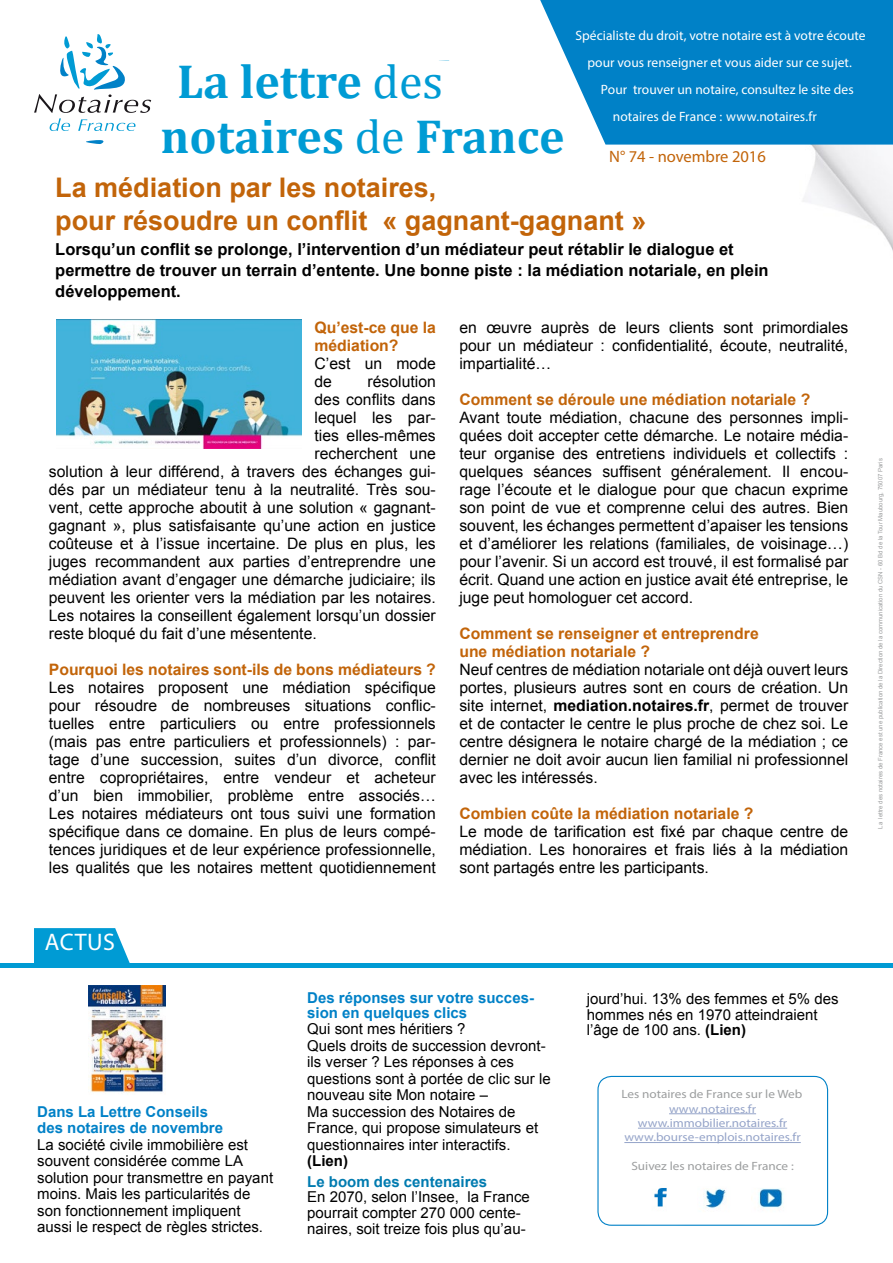
<style>
.page{position:relative;width:893px;height:1263px;background:#fff}
.page>*{position:absolute;margin:0;border:0;box-sizing:border-box;transform-origin:0 0}
.t1{font:700 52.5px/63px "Cambria";color:#009bd4}
.t2{font:700 48px/55.5px "Cambria";color:#009bd4}
.t3{font:700 27px/33px "Arial";color:#c26409}
.t4{font:24px "Myriad Pro";letter-spacing:.02em;color:#fff}
.t5{font:700 16.5px/21px "Arial";color:#000}
.t6{font:16.5px "Myriad Pro";color:#c26409}
.t7{font:15.75px/18px "Arial";color:#000;text-align:justify}
.t8{font:700 15.75px/18px "Arial";color:#c26409}
.t9{font:15px/16.5px "Arial";color:#000}
.t10{font:700 15px/16.5px "Arial";color:#0081c7}
.t11{font:700 15px "Arial";color:#007bb0}
.t12{font:700 15px "Arial";color:#000}
.t13{font:13.5px/27px "Myriad Pro";letter-spacing:.005em;color:#fff;text-align:center}
.t14{font:12px/14.4px "Myriad Pro";color:#95a4c9;text-align:center;scale:1.1 1}
.t15{font:12px "Myriad Pro";color:#9c9e9f;scale:1.1 1}
.t16{font:6px "Arial";color:#9c9e9f}
.s1{font-weight:400}
.s2{font-weight:700}
</style>
<div class="page">
<svg style="left:34px;top:928px;width:96px;height:35px;background:#14a3d7"></svg>
<div style="left:0;top:963px;width:893px;height:5px;background:#009bd4"></div>
<img style="left:803px;top:145px;width:90px;height:106px">
<svg style="left:34px;top:34px;width:117px;height:97px"></svg>
<svg style="left:86px;top:140px;width:18px;height:4px"></svg>
<div style="left:540px;top:0;width:353px;height:145px;background:#0081c7"></div>
<img style="left:88px;top:986px;width:78px;height:107px">
<img style="left:56px;top:319px;width:246px;height:130px">
<div style="left:161px;top:61px;width:407px;height:111px;background:#fff;border-radius:18px"></div>
<hr style="left:669px;top:1113px;width:87px;height:1px;background:#95a4c9">
<hr style="left:638px;top:1128px;width:149px;height:1px;background:#95a4c9">
<hr style="left:624px;top:1142px;width:177px;height:1px;background:#95a4c9">
<div style="left:597px;top:1076px;width:231px;height:150px;border:1px solid #0081c7;border-radius:13px"></div>
<div style="left:734px;top:1177px;width:63px;height:51px;background:#fff"></div>
<img style="left:758px;top:1189px;width:26px;height:19px">
<div style="left:684px;top:1177px;width:57px;height:48px;background:#fff"></div>
<img style="left:704px;top:1188px;width:22px;height:21px">
<div style="left:631px;top:1175px;width:61px;height:53px;background:#fff"></div>
<img style="left:654px;top:1188px;width:13px;height:19px">
<h1 class="t1" style="left:196px;top:46px;width:298px">La Lettre de mon notaire</h1>
<h2 class="t2" style="left:161px;top:52px;width:405px;text-indent:16px">La lettre <span class="s1">des </span>notaires <span class="s1">de</span> France</h2>
<p class="t13" style="left:575px;top:22px;width:292px">Spécialiste du droit, votre notaire est à votre écoute pour vous renseigner et vous aider sur ce sujet.</p>
<p class="t13" style="left:613px;top:76px;width:242px;text-align:left;text-indent:-12px">Pour trouver un notaire, consultez le site des notaires de France : www.notaires.fr</p>
<p class="t6" style="left:609px;top:147px;width:158px">N° 74 - novembre 2016</p>
<h3 class="t3" style="left:55px;top:172px;width:593px">La médiation par les notaires,<br>pour résoudre un conflit « gagnant-gagnant »</h3>
<p class="t5" style="left:55px;top:240px;width:715px">Lorsqu’un conflit se prolonge, l’intervention d’un médiateur peut rétablir le dialogue et permettre de trouver un terrain d’entente. Une bonne piste : la médiation notariale, en plein développement.</p>
<p class="t8" style="left:314px;top:318px;width:123px">Qu’est-ce que la médiation?</p>
<p class="t7" style="left:314px;top:354px;width:123px">C’est un mode de</p>
<p class="t7" style="left:368px;top:372px;width:70px">résolution</p>
<p class="t7" style="left:314px;top:390px;width:123px">des conflits dans</p>
<p class="t7" style="left:314px;top:408px;width:123px">lequel les par-</p>
<p class="t7" style="left:314px;top:426px;width:123px">ties elles-mêmes</p>
<p class="t7" style="left:314px;top:444px;width:123px">recherchent une</p>
<p class="t7" style="left:49px;top:462px;width:388px">solution à leur différend, à travers des échanges gui-</p>
<p class="t7" style="left:49px;top:480px;width:388px">dés par un médiateur tenu à la neutralité. Très sou-</p>
<p class="t7" style="left:49px;top:498px;width:388px">vent, cette approche aboutit à une solution « gagnant-</p>
<p class="t7" style="left:49px;top:516px;width:388px">gagnant », plus satisfaisante qu’une action en justice</p>
<p class="t7" style="left:49px;top:534px;width:388px">coûteuse et à l’issue incertaine. De plus en plus, les</p>
<p class="t7" style="left:49px;top:552px;width:388px">juges recommandent aux parties d’entreprendre une</p>
<p class="t7" style="left:49px;top:570px;width:388px">médiation avant d’engager une démarche judiciaire; ils</p>
<p class="t7" style="left:49px;top:588px;width:388px">peuvent les orienter vers la médiation par les notaires.</p>
<p class="t7" style="left:49px;top:606px;width:388px">Les notaires la conseillent également lorsqu’un dossier</p>
<p class="t7" style="left:49px;top:624px;width:269px">reste bloqué du fait d’une mésentente.</p>
<p class="t8" style="left:49px;top:660px;width:388px">Pourquoi les notaires sont-ils de bons médiateurs ?</p>
<p class="t7" style="left:49px;top:678px;width:388px">Les notaires proposent une médiation spécifique pour résoudre de nombreuses situations conflic&shy;tuelles entre particuliers ou entre professionnels (mais pas entre particuliers et professionnels) : par&shy;tage d’une succession, suites d’un divorce, conflit entre copropriétaires, entre vendeur et acheteur d’un bien immobilier, problème entre associés… Les notaires médiateurs ont tous suivi une formation spécifique dans ce domaine. En plus de leurs compé&shy;tences juridiques et de leur expérience professionnelle, les qualités que les notaires mettent quotidiennement</p>
<p class="t7" style="left:459px;top:318px;width:390px">en œuvre auprès de leurs clients sont primordiales pour un médiateur : confidentialité, écoute, neutralité, impartialité…</p>
<p class="t8" style="left:459px;top:390px;width:352px">Comment se déroule une médiation notariale ?</p>
<p class="t7" style="left:459px;top:408px;width:390px">Avant toute médiation, chacune des personnes impli&shy;quées doit accepter cette démarche. Le notaire média&shy;teur organise des entretiens individuels et collectifs : quelques séances suffisent généralement. Il encou&shy;rage l’écoute et le dialogue pour que chacun exprime son point de vue et comprenne celui des autres. Bien souvent, les échanges permettent d’apaiser les tensions et d’améliorer les relations (familiales, de voisinage…) pour l’avenir. Si un accord est trouvé, il est formalisé par écrit. Quand une action en justice avait été entreprise, le juge peut homologuer cet accord.</p>
<p class="t8" style="left:459px;top:624px;width:301px">Comment se renseigner et entreprendre une médiation notariale ?</p>
<p class="t7" style="left:459px;top:660px;width:390px">Neuf centres de médiation notariale ont déjà ouvert leurs portes, plusieurs autres sont en cours de création. Un site internet, <span class="s2">mediation.notaires.fr</span>, permet de trouver et de contacter le centre le plus proche de chez soi. Le centre désignera le notaire chargé de la médiation ; ce dernier ne doit avoir aucun lien familial ni professionnel avec les intéressés.</p>
<p class="t8" style="left:459px;top:804px;width:296px">Combien coûte la médiation notariale ?</p>
<p class="t7" style="left:459px;top:822px;width:390px">Le mode de tarification est fixé par chaque centre de médiation. Les honoraires et frais liés à la médiation sont partagés entre les participants.</p>
<p class="t16" style="left:876px;top:829px;width:372px;rotate:-90deg">La lettre des notaires de France est une publication de la Direction de la communication du CSN - 60 Bd de la Tour Maubourg, 75007 Paris</p>
<h3 class="t4" style="left:45px;top:927px;width:69px">Actus</h3>
<p class="t10" style="left:37px;top:1103px;width:187px">Dans La Lettre Conseils des notaires de novembre</p>
<p class="t9" style="left:37px;top:1136px;width:237px">La société civile immobilière est souvent considérée comme LA solution pour transmettre en payant moins. Mais les particularités de son fonctionnement impliquent aussi le respect de règles strictes.</p>
<p class="t10" style="left:307px;top:990px;width:228px;line-height:15px">Des réponses sur votre succes&shy;sion en quelques clics</p>
<p class="t9" style="left:307px;top:1021px;width:245px">Qui sont mes héritiers ?<br>Quels droits de succession devront&shy;ils verser ? Les réponses à ces questions sont à portée de clic sur le nouveau site Mon notaire –<br>Ma succession des Notaires de<br>France, qui propose simulateurs et questionnaires inter interactifs.</p>
<p class="t12" style="left:307px;top:1151px;width:42px">(Lien)</p>
<p class="t11" style="left:307px;top:1171px;width:182px">Le boom des centenaires</p>
<p class="t9" style="left:307px;top:1189px;width:224px;line-height:15.8px">En 2070, selon l’Insee, la France pourrait compter 270 000 cente&shy;naires, soit treize fois plus qu’au-</p>
<p class="t9" style="left:587px;top:991px;width:253px;line-height:15.6px">jourd’hui. 13% des femmes et 5% des hommes nés en 1970 atteindraient l’âge de 100 ans. <span class="s2">(Lien)</span></p>
<p class="t15" style="left:621px;top:1087px;width:166px">Les notaires de France sur le Web</p>
<p class="t14" style="left:624px;top:1101px;width:162px">www.notaires.fr www.immobilier.notaires.fr www.bourse-emplois.notaires.fr</p>
<p class="t15" style="left:631px;top:1159px;width:149px">Suivez les notaires de France :</p>
</div>
